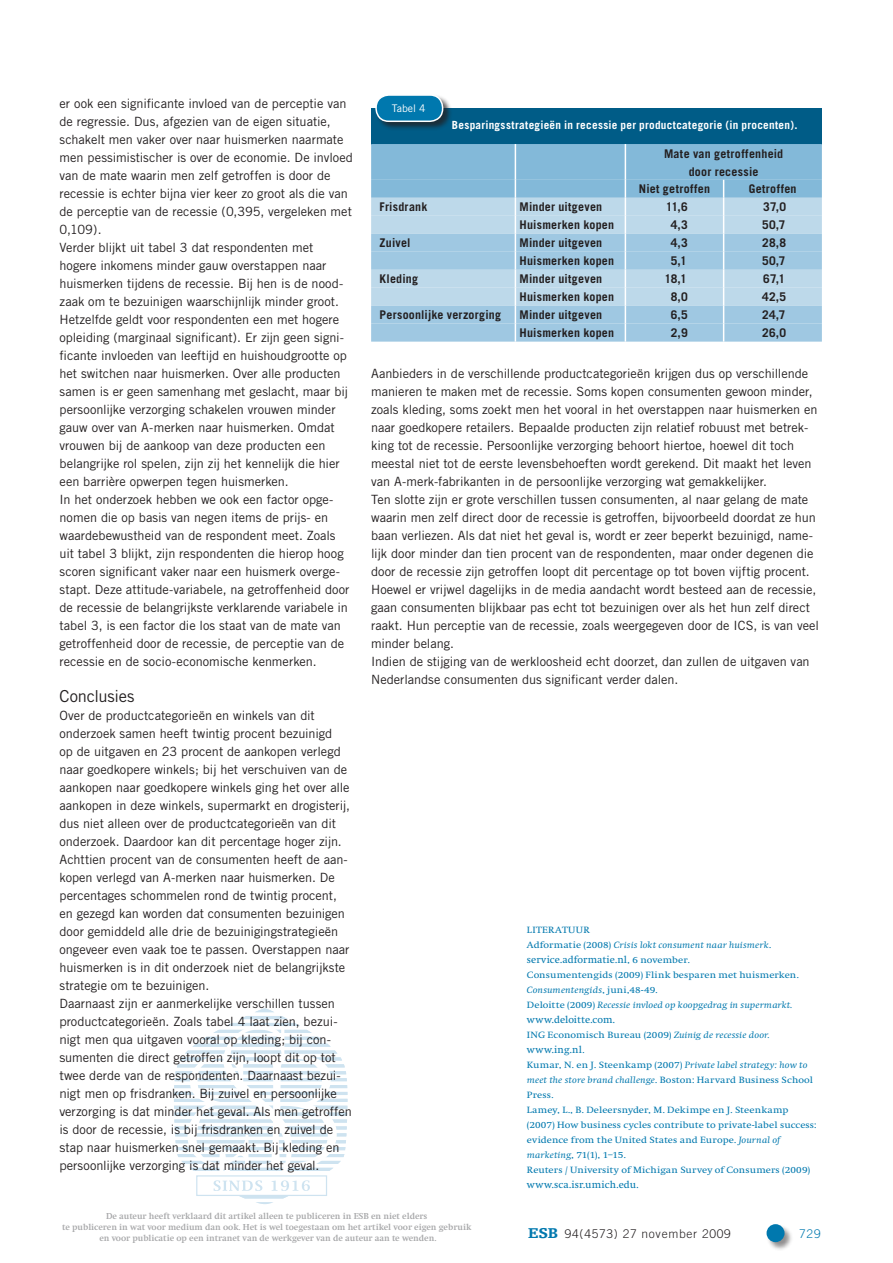
<style>
.page{position:relative;width:893px;height:1263px;background:#fff}
.page>*{position:absolute;margin:0;border:0;box-sizing:border-box;transform-origin:0 0}
.t1{font:16.5px "Trade Gothic";letter-spacing:-.015em;color:#231f20}
.t2{font:12.75px/18px "Trade Gothic";color:#231f20}
.t3{font:700 12px "Trade Gothic";letter-spacing:.015em;color:#231f20}
.t4{font:300 12px "Trade Gothic";letter-spacing:.06em;color:#231f20}
.t5{font:700 12px "Trade Gothic";letter-spacing:.035em;color:#231f20}
.t6{font:300 12px "Trade Gothic";color:#0078ae}
.t7{font:700 11.25px "Trade Gothic";letter-spacing:.02em;color:#fff}
.t8{font:10.5px "Swift";letter-spacing:.01em;color:#0078ae}
.t9{font:10.5px "Swift";letter-spacing:-.01em;color:#0078ae}
.t10{font:10.5px "Trade Gothic";color:#fff}
.t11{font:9.45px/15px "Swift";letter-spacing:.005em;color:#0078ae;scale:1.11 1}
.t12{font:italic 9.45px/15px "Swift";letter-spacing:.015em;color:#0078ae;scale:1.11 1}
.t13{font:700 9px/10.8px "Swift";color:#6c6d70;text-align:center}
.s1{font-style:normal}
.s2{font-size:9.45px}
.s3{font-style:italic}
.s4{font-family:"Egyptienne F";font-weight:900;font-size:15px;color:#0078ae}
</style>
<div class="page">
<div style="left:766px;top:1224px;width:27px;height:27px;background:#231f20;opacity:.5"></div>
<div style="left:766px;top:1224px;width:18px;height:18px;background:#0078ae;border-radius:50%"></div>
<div style="left:371px;top:108px;width:451px;height:36px;background:#005c87"></div>
<svg style="left:371px;top:144px;width:451px;height:198px;background:#a6cce3"></svg>
<div style="left:375px;top:94px;width:77px;height:37px;background:#231f20;opacity:.75"></div>
<div style="left:376px;top:95px;width:67px;height:26px;background:#0078ae;border-radius:13px"></div>
<div style="left:375px;top:94px;width:68px;height:28px;border:2px solid #fff;border-radius:13px"></div>
<svg style="left:174px;top:1008px;width:174px;height:196px"></svg>
<p class="t2" style="left:60px;top:94px;width:295px">er ook een significante invloed van de perceptie van de regressie. Dus, afgezien van de eigen situatie, schakelt men vaker over naar huismerken naarmate men pessimistischer is over de economie. De invloed van de mate waarin men zelf getroffen is door de recessie is echter bijna vier keer zo groot als die van de perceptie van de recessie (0,395, vergeleken met 0,109).<br>Verder blijkt uit tabel 3 dat respondenten met hogere inkomens minder gauw overstappen naar huismerken tijdens de recessie. Bij hen is de nood&shy;zaak om te bezuinigen waarschijnlijk minder groot.<br>Hetzelfde geldt voor respondenten een met hogere opleiding (marginaal significant). Er zijn geen signi&shy;ficante invloeden van leeftijd en huishoudgrootte op het switchen naar huismerken. Over alle producten samen is er geen samenhang met geslacht, maar bij persoonlijke verzorging schakelen vrouwen minder gauw over van A-merken naar huismerken. Omdat vrouwen bij de aankoop van deze producten een belangrijke rol spelen, zijn zij het kennelijk die hier een barrière opwerpen tegen huismerken.<br>In het onderzoek hebben we ook een factor opge&shy;nomen die op basis van negen items de prijs- en waardebewustheid van de respondent meet. Zoals uit tabel 3 blijkt, zijn respondenten die hierop hoog scoren significant vaker naar een huismerk overge&shy;stapt. Deze attitude-variabele, na getroffenheid door de recessie de belangrijkste verklarende variabele in tabel 3, is een factor die los staat van de mate van getroffenheid door de recessie, de perceptie van de recessie en de socio-economische kenmerken.</p>
<p class="t1" style="left:60px;top:686px;width:76px">Conclusies</p>
<p class="t2" style="left:60px;top:706px;width:294px">Over de productcategorieën en winkels van dit onderzoek samen heeft twintig procent bezuinigd<br>op de uitgaven en 23 procent de aankopen verlegd naar goedkopere winkels; bij het verschuiven van de aankopen naar goedkopere winkels ging het over alle aankopen in deze winkels, supermarkt en drogisterij, dus niet alleen over de productcategorieën van dit onderzoek. Daardoor kan dit percentage hoger zijn.<br>Achttien procent van de consumenten heeft de aan&shy;kopen verlegd van A-merken naar huismerken. De percentages schommelen rond de twintig procent, en gezegd kan worden dat consumenten bezuinigen door gemiddeld alle drie de bezuinigingstrategieën ongeveer even vaak toe te passen. Overstappen naar huismerken is in dit onderzoek niet de belangrijkste strategie om te bezuinigen.<br>Daarnaast zijn er aanmerkelijke verschillen tussen productcategorieën. Zoals tabel 4 laat zien, bezui&shy;nigt men qua uitgaven vooral op kleding; bij con&shy;sumenten die direct getroffen zijn, loopt dit op tot twee derde van de respondenten. Daarnaast bezui&shy;nigt men op frisdranken. Bij zuivel en persoonlijke verzorging is dat minder het geval. Als men getroffen is door de recessie, is bij frisdranken en zuivel de stap naar huismerken snel gemaakt. Bij kleding en persoonlijke verzorging is dat minder het geval.</p>
<p class="t10" style="left:392px;top:102px;width:35px">Tabel 4</p>
<p class="t7" style="left:452px;top:118px;width:347px">Besparingsstrategieën in recessie per productcategorie (in procenten).</p>
<p class="t3" style="left:664px;top:146px;width:121px">Mate van getroffenheid</p>
<p class="t3" style="left:689px;top:164px;width:71px">door recessie</p>
<p class="t5" style="left:639px;top:182px;width:73px">Niet getroffen</p>
<p class="t3" style="left:749px;top:182px;width:49px">Getroffen</p>
<p class="t3" style="left:380px;top:200px;width:49px">Frisdrank</p>
<p class="t3" style="left:520px;top:200px;width:84px">Minder uitgeven</p>
<p class="t3" style="left:666px;top:200px;width:23px">11,6</p>
<p class="t3" style="left:763px;top:200px;width:24px">37,0</p>
<p class="t3" style="left:520px;top:218px;width:96px">Huismerken kopen</p>
<p class="t3" style="left:671px;top:218px;width:19px">4,3</p>
<p class="t3" style="left:762px;top:218px;width:25px">50,7</p>
<p class="t3" style="left:380px;top:236px;width:32px">Zuivel</p>
<p class="t3" style="left:520px;top:236px;width:84px">Minder uitgeven</p>
<p class="t3" style="left:671px;top:236px;width:19px">4,3</p>
<p class="t3" style="left:762px;top:236px;width:25px">28,8</p>
<p class="t3" style="left:520px;top:254px;width:96px">Huismerken kopen</p>
<p class="t3" style="left:671px;top:254px;width:17px">5,1</p>
<p class="t3" style="left:762px;top:254px;width:25px">50,7</p>
<p class="t3" style="left:380px;top:272px;width:40px">Kleding</p>
<p class="t3" style="left:520px;top:272px;width:84px">Minder uitgeven</p>
<p class="t3" style="left:665px;top:272px;width:24px">18,1</p>
<p class="t3" style="left:763px;top:272px;width:23px">67,1</p>
<p class="t3" style="left:520px;top:290px;width:96px">Huismerken kopen</p>
<p class="t3" style="left:671px;top:290px;width:18px">8,0</p>
<p class="t3" style="left:762px;top:290px;width:25px">42,5</p>
<p class="t3" style="left:380px;top:307px;width:123px">Persoonlijke verzorging</p>
<p class="t3" style="left:520px;top:307px;width:84px">Minder uitgeven</p>
<p class="t3" style="left:671px;top:307px;width:18px">6,5</p>
<p class="t3" style="left:762px;top:307px;width:25px">24,7</p>
<p class="t3" style="left:520px;top:325px;width:96px">Huismerken kopen</p>
<p class="t3" style="left:671px;top:325px;width:18px">2,9</p>
<p class="t3" style="left:762px;top:325px;width:25px">26,0</p>
<p class="t2" style="left:371px;top:364px;width:449px">Aanbieders in de verschillende productcategorieën krijgen dus op verschillende manieren te maken met de recessie. Soms kopen consumenten gewoon minder, zoals kleding, soms zoekt men het vooral in het overstappen naar huismerken en naar goedkopere retailers. Bepaalde producten zijn relatief robuust met betrek&shy;king tot de recessie. Persoonlijke verzorging behoort hiertoe, hoewel dit toch meestal niet tot de eerste levensbehoeften wordt gerekend. Dit maakt het leven van A-merk-fabrikanten in de persoonlijke verzorging wat gemakkelijker.<br>Ten slotte zijn er grote verschillen tussen consumenten, al naar gelang de mate waarin men zelf direct door de recessie is getroffen, bijvoorbeeld doordat ze hun baan verliezen. Als dat niet het geval is, wordt er zeer beperkt bezuinigd, name&shy;lijk door minder dan tien procent van de respondenten, maar onder degenen die door de recessie zijn getroffen loopt dit percentage op tot boven vijftig procent.<br>Hoewel er vrijwel dagelijks in de media aandacht wordt besteed aan de recessie, gaan consumenten blijkbaar pas echt tot bezuinigen over als het hun zelf direct raakt. Hun perceptie van de recessie, zoals weergegeven door de ICS, is van veel minder belang.<br>Indien de stijging van de werkloosheid echt doorzet, dan zullen de uitgaven van Nederlandse consumenten dus significant verder dalen.</p>
<p class="t12" style="left:527px;top:923px;width:221px"><span class="s1">Literatuur<br>Adformatie (2008)</span> Crisis lokt consument naar huismerk<span class="s1">.</span></p>
<p class="t8" style="left:527px;top:954px;width:164px">service.adformatie.nl<span class="s2">, 6 november.</span></p>
<p class="t11" style="left:527px;top:968px;width:246px">Consumentengids (2009) Flink besparen met huismerken.<br><span class="s3">Consumentengids</span>, juni,48-49.<br>Deloitte (2009) <span class="s3">Recessie invloed op koopgedrag in supermarkt.</span></p>
<p class="t9" style="left:527px;top:1014px;width:90px">www.deloitte.com.</p>
<p class="t11" style="left:527px;top:1028px;width:220px">ING Economisch Bureau (2009) <span class="s3">Zuinig de recessie door.</span></p>
<p class="t8" style="left:527px;top:1044px;width:59px">www.ing.nl<span class="s2">.</span></p>
<p class="t11" style="left:527px;top:1058px;width:262px">Kumar, N. en J. Steenkamp (2007) <span class="s3">Private label strategy: how to meet the store brand challenge</span>. Boston: Harvard Business School Press.<br>Lamey, L., B. Deleersnyder, M. Dekimpe en J. Steenkamp (2007) How business cycles contribute to private-label success: evidence from the United States and Europe. <span class="s3">Journal of marketing</span>, 71(1), 1–15.<br>Reuters / University of Michigan Survey of Consumers (2009)</p>
<p class="t8" style="left:527px;top:1179px;width:113px">www.sca.isr.umich.edu.</p>
<p class="t13" style="left:62px;top:1211px;width:411px">De auteur heeft verklaard dit artikel alleen te publiceren in ESB en niet elders<br>te publiceren in wat voor medium dan ook. Het is wel toegestaan om het artikel voor eigen gebruik en voor publicatie op een intranet van de werkgever van de auteur aan te wenden.</p>
<p class="t4" style="left:528px;top:1226px;width:204px"><span class="s4">ESB</span> 94(4573) 27 november 2009</p>
<p class="t6" style="left:799px;top:1226px;width:23px">729</p>
</div>
